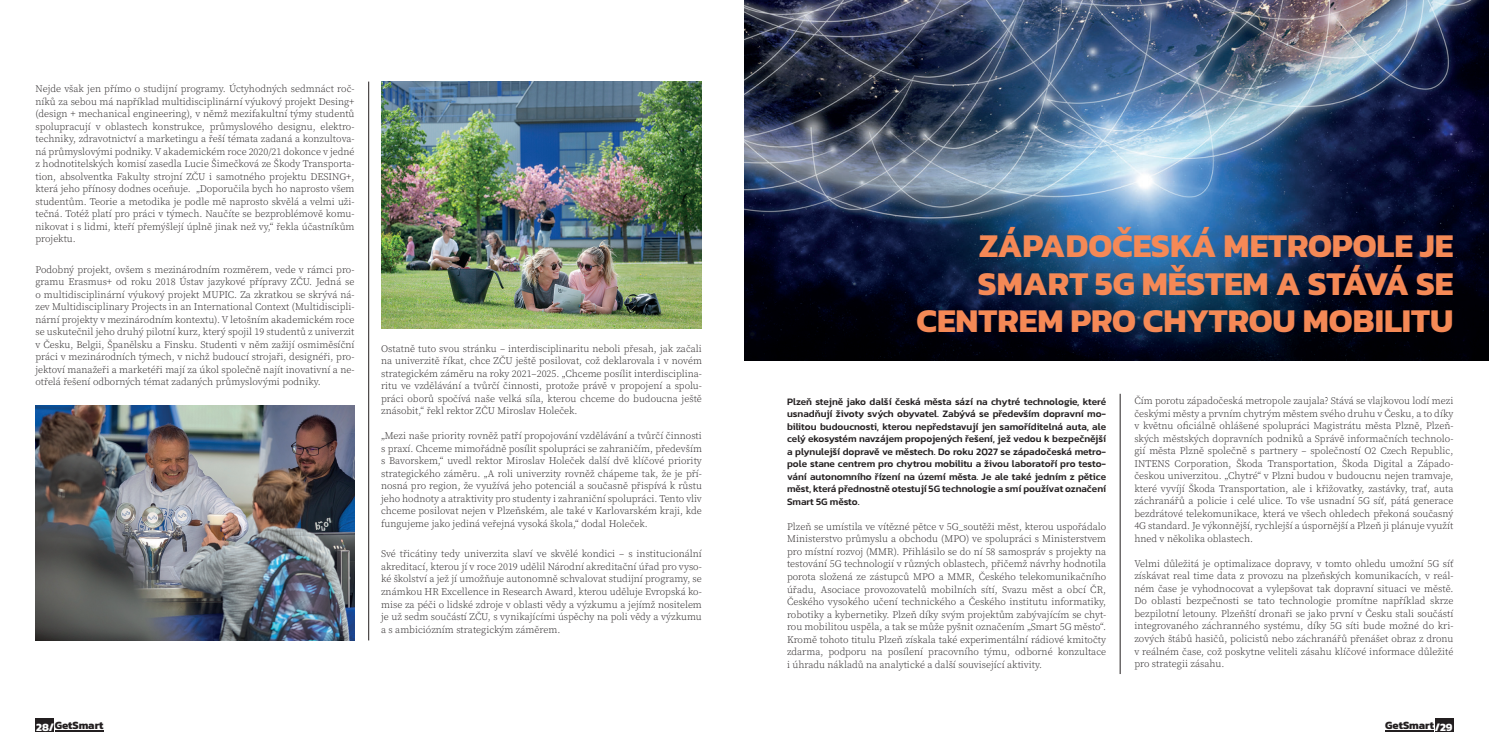
<style>
.page{position:relative;width:1489px;height:745px;background:#fff}
.page>*{position:absolute;margin:0;border:0;box-sizing:border-box;transform-origin:0 0}
.t1{font:700 33.75px/37.5px "Kanit";color:#f58956;text-align:right}
.t2{font:700 11.25px "Kanit";color:#231f20}
.t3{font:10px/12.5px "Source Serif Variable";color:#231f20;text-align:justify}
.t4{font:500 10px/12.5px "Kanit";color:#231f20;text-align:justify}
.s1{color:#fff}
</style>
<div class="page">
<hr style="left:1385px;top:730px;width:48px;height:1px;background:#231f20">
<div style="left:1434px;top:718px;width:19px;height:13px;background:#231f20"></div>
<hr style="left:55px;top:730px;width:48px;height:1px;background:#231f20">
<div style="left:35px;top:717px;width:19px;height:14px;background:#231f20"></div>
<img style="left:744px;top:0;width:744px;height:360px">
<hr style="left:1119px;top:393px;width:1px;height:280px;background:#231f20">
<img style="left:35px;top:405px;width:319px;height:235px">
<hr style="left:368px;top:81px;width:1px;height:559px;background:#231f20">
<img style="left:381px;top:81px;width:321px;height:247px">
<p class="t3" style="left:35px;top:82px;width:321px">Nejde však jen přímo o studijní programy. Úctyhodných sedmnáct roč&shy;níků za sebou má například multidisciplinární výukový projekt Desing+ (design + mechanical engineering), v němž mezifakultní týmy studentů spolupracují v oblastech konstrukce, průmyslového designu, elektro&shy;techniky, zdravotnictví a marketingu a řeší témata zadaná a konzultova&shy;ná průmyslovými podniky. V akademickém roce 2020/21 dokonce v jedné z hodnotitelských komisí zasedla Lucie Šimečková ze Škody Transporta&shy;tion, absolventka Fakulty strojní ZČU i samotného projektu DESING+, která jeho přínosy dodnes oceňuje. „Doporučila bych ho naprosto všem studentům. Teorie a metodika je podle mě naprosto skvělá a velmi uži&shy;tečná. Totéž platí pro práci v týmech. Naučíte se bezproblémově komu&shy;nikovat i s lidmi, kteří přemýšlejí úplně jinak než vy,“ řekla účastníkům projektu.</p>
<p class="t3" style="left:35px;top:263px;width:321px">Podobný projekt, ovšem s mezinárodním rozměrem, vede v rámci pro&shy;gramu Erasmus+ od roku 2018 Ústav jazykové přípravy ZČU. Jedná se o multidisciplinární výukový projekt MUPIC. Za zkratkou se skrývá ná&shy;zev Multidisciplinary Projects in an International Context (Multidiscipli&shy;nární projekty v mezinárodním kontextu). V letošním akademickém roce se uskutečnil jeho druhý pilotní kurz, který spojil 19 studentů z univerzit v Česku, Belgii, Španělsku a Finsku. Studenti v něm zažijí osmiměsíční práci v mezinárodních týmech, v nichž budoucí strojaři, designéři, pro&shy;jektoví manažeři a marketéři mají za úkol společně najít inovativní a ne&shy;otřelá řešení odborných témat zadaných průmyslovými podniky.</p>
<p class="t3" style="left:381px;top:342px;width:322px">Ostatně tuto svou stránku – interdisciplinaritu neboli přesah, jak začali na univerzitě říkat, chce ZČU ještě posilovat, což deklarovala i v novém strategickém záměru na roky 2021–2025. „Chceme posílit interdisciplina&shy;ritu ve vzdělávání a tvůrčí činnosti, protože právě v propojení a spolu&shy;práci oborů spočívá naše velká síla, kterou chceme do budoucna ještě znásobit,“ řekl rektor ZČU Miroslav Holeček.</p>
<p class="t3" style="left:381px;top:429px;width:322px">„Mezi naše priority rovněž patří propojování vzdělávání a tvůrčí činnosti s praxí. Chceme mimořádně posílit spolupráci se zahraničím, především s Bavorskem,“ uvedl rektor Miroslav Holeček další dvě klíčové priority strategického záměru. „A roli univerzity rovněž chápeme tak, že je pří&shy;nosná pro region, že využívá jeho potenciál a současně přispívá k růstu jeho hodnoty a atraktivity pro studenty i zahraniční spolupráci. Tento vliv chceme posilovat nejen v Plzeňském, ale také v Karlovarském kraji, kde fungujeme jako jediná veřejná vysoká škola,“ dodal Holeček.</p>
<p class="t3" style="left:381px;top:547px;width:322px">Své třicátiny tedy univerzita slaví ve skvělé kondici – s institucionální akreditací, kterou jí v roce 2019 udělil Národní akreditační úřad pro vyso&shy;ké školství a jež jí umožňuje autonomně schvalovat studijní programy, se známkou HR Excellence in Research Award, kterou uděluje Evropská ko&shy;mise za péči o lidské zdroje v oblasti vědy a výzkumu a jejímž nositelem je už sedm součástí ZČU, s vynikajícími úspěchy na poli vědy a výzkumu a s ambiciózním strategickým záměrem.</p>
<h1 class="t1" style="left:916px;top:226px;width:538px">ZÁPADOČESKÁ METROPOLE JE<br>SMART 5G MĚSTEM A STÁVÁ SE<br>CENTREM PRO CHYTROU MOBILITU</h1>
<p class="t4" style="left:787px;top:394px;width:320px">Plzeň stejně jako další česká města sází na chytré technologie, které usnadňují životy svých obyvatel. Zabývá se především dopravní mo&shy;bilitou budoucnosti, kterou nepředstavují jen samoříditelná auta, ale celý ekosystém navzájem propojených řešení, jež vedou k bezpečnější a plynulejší dopravě ve městech. Do roku 2027 se západočeská metro&shy;pole stane centrem pro chytrou mobilitu a živou laboratoří pro testo&shy;vání autonomního řízení na území města. Je ale také jedním z pětice měst, která přednostně otestují 5G technologie a smí používat označení Smart 5G město.</p>
<p class="t3" style="left:787px;top:520px;width:320px">Plzeň se umístila ve vítězné pětce v 5G_soutěži měst, kterou uspořádalo Ministerstvo průmyslu a obchodu (MPO) ve spolupráci s Ministerstvem pro místní rozvoj (MMR). Přihlásilo se do ní 58 samospráv s projekty na testování 5G technologií v různých oblastech, přičemž návrhy hodnotila porota složená ze zástupců MPO a MMR, Českého telekomunikačního úřadu, Asociace provozovatelů mobilních sítí, Svazu měst a obcí ČR, Českého vysokého učení technického a Českého institutu informatiky, robotiky a kybernetiky. Plzeň díky svým projektům zabývajícím se chyt&shy;rou mobilitou uspěla, a tak se může pyšnit označením „Smart 5G město“.<br>Kromě tohoto titulu Plzeň získala také experimentální rádiové kmitočty zdarma, podporu na posílení pracovního týmu, odborné konzultace i úhradu nákladů na analytické a další související aktivity.</p>
<p class="t3" style="left:1134px;top:394px;width:320px">Čím porotu západočeská metropole zaujala? Stává se vlajkovou lodí mezi českými městy a prvním chytrým městem svého druhu v Česku, a to díky v květnu oficiálně ohlášené spolupráci Magistrátu města Plzně, Plzeň&shy;ských městských dopravních podniků a Správě informačních technolo&shy;gií města Plzně společně s partnery – společností O2 Czech Republic, INTENS Corporation, Škoda Transportation, Škoda Digital a Západo&shy;českou univerzitou. „Chytré“ v Plzni budou v budoucnu nejen tramvaje, které vyvíjí Škoda Transportation, ale i křižovatky, zastávky, trať, auta záchranářů a policie i celé ulice. To vše usnadní 5G síť, pátá generace bezdrátové telekomunikace, která ve všech ohledech překoná současný 4G standard. Je výkonnější, rychlejší a úspornější a Plzeň ji plánuje využít hned v několika oblastech.</p>
<p class="t3" style="left:1134px;top:557px;width:320px">Velmi důležitá je optimalizace dopravy, v tomto ohledu umožní 5G síť získávat real time data z provozu na plzeňských komunikacích, v reál&shy;ném čase je vyhodnocovat a vylepšovat tak dopravní situaci ve městě.<br>Do oblasti bezpečnosti se tato technologie promítne například skrze bezpilotní letouny. Plzeňští dronaři se jako první v Česku stali součástí integrovaného záchranného systému, díky 5G síti bude možné do kri&shy;zových štábů hasičů, policistů nebo záchranářů přenášet obraz z dronu v reálném čase, což poskytne veliteli zásahu klíčové informace důležité pro strategii zásahu.</p>
<p class="t2" style="left:36px;top:716px;width:69px"><span class="s1">28/</span>GetSmart</p>
<p class="t2" style="left:1384px;top:716px;width:69px">GetSmart<span class="s1">/29</span></p>
</div>
